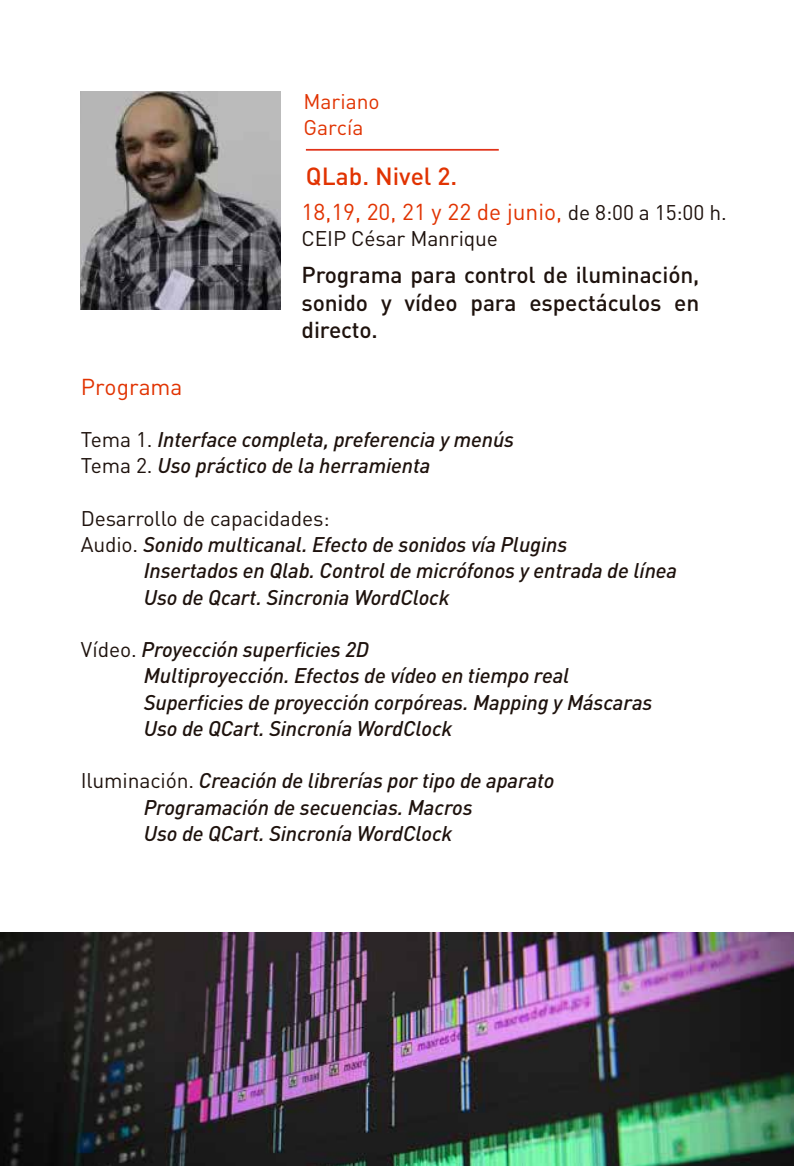
<style>
.page{position:relative;width:794px;height:1166px;background:#fff}
.page>*{position:absolute;margin:0;border:0;box-sizing:border-box;transform-origin:0 0}
.t1{font:500 24.5px "DIN Pro";color:#e13302}
.t2{font:500 22.75px/27.3px "DIN Pro";letter-spacing:-.005em;color:#1e120d;text-align:justify}
.t3{font:22.75px "DIN Pro";color:#e13302}
.t4{font:italic 500 21px/26.2px "DIN Pro";letter-spacing:-.005em;color:#1e120d}
.t5{font:21px "DIN Pro";letter-spacing:-.005em;color:#1e120d}
.t6{font:21px/25.2px "DIN Pro";color:#e13302}
.s1{font-size:21px;color:#1e120d}
.s2{font-weight:400;font-style:normal}
</style>
<div class="page">
<hr style="left:306px;top:149px;width:193px;height:2px;background:#e13219">
<img style="left:81px;top:91px;width:200px;height:218px">
<img style="left:0;top:932px;width:794px;height:234px">
<p class="t6" style="left:303px;top:88px;width:78px">Mariano<br>García</p>
<p class="t1" style="left:306px;top:157px;width:153px">QLab. Nivel 2.</p>
<p class="t3" style="left:301px;top:194px;width:426px">18,19, 20, 21 y 22 de junio, <span class="s1">de 8:00 a 15:00 h.</span></p>
<p class="t5" style="left:301px;top:223px;width:198px">CEIP César Manrique</p>
<p class="t2" style="left:301px;top:259px;width:399px">Programa para control de iluminación, sonido y vídeo para espectáculos en directo.</p>
<p class="t3" style="left:81px;top:369px;width:103px">Programa</p>
<p class="t4" style="left:81px;top:424px;width:435px"><span class="s2">Tema 1.</span> Interface completa, preferencia y menús<br><span class="s2">Tema 2.</span> Uso práctico de la herramienta</p>
<p class="t5" style="left:81px;top:502px;width:250px">Desarrollo de capacidades:</p>
<p class="t4" style="left:81px;top:529px;width:488px"><span class="s2">Audio.</span> Sonido multicanal. Efecto de sonidos vía Plugins</p>
<p class="t4" style="left:144px;top:555px;width:535px">Insertados en Qlab. Control de micrófonos y entrada de línea</p>
<p class="t4" style="left:144px;top:582px;width:307px">Uso de Qcart. Sincronia WordClock</p>
<p class="t4" style="left:144px;top:634px;width:510px;text-indent:-63px"><span class="s2">Vídeo.</span> Proyección superficies 2D<br>Multiproyección. Efectos de vídeo en tiempo real Superficies de proyección corpóreas. Mapping y Máscaras Uso de QCart. Sincronía WordClock</p>
<p class="t4" style="left:144px;top:765px;width:412px;text-indent:-63px"><span class="s2">Iluminación.</span> Creación de librerías por tipo de aparato<br>Programación de secuencias. Macros<br>Uso de QCart. Sincronía WordClock</p>
</div>
